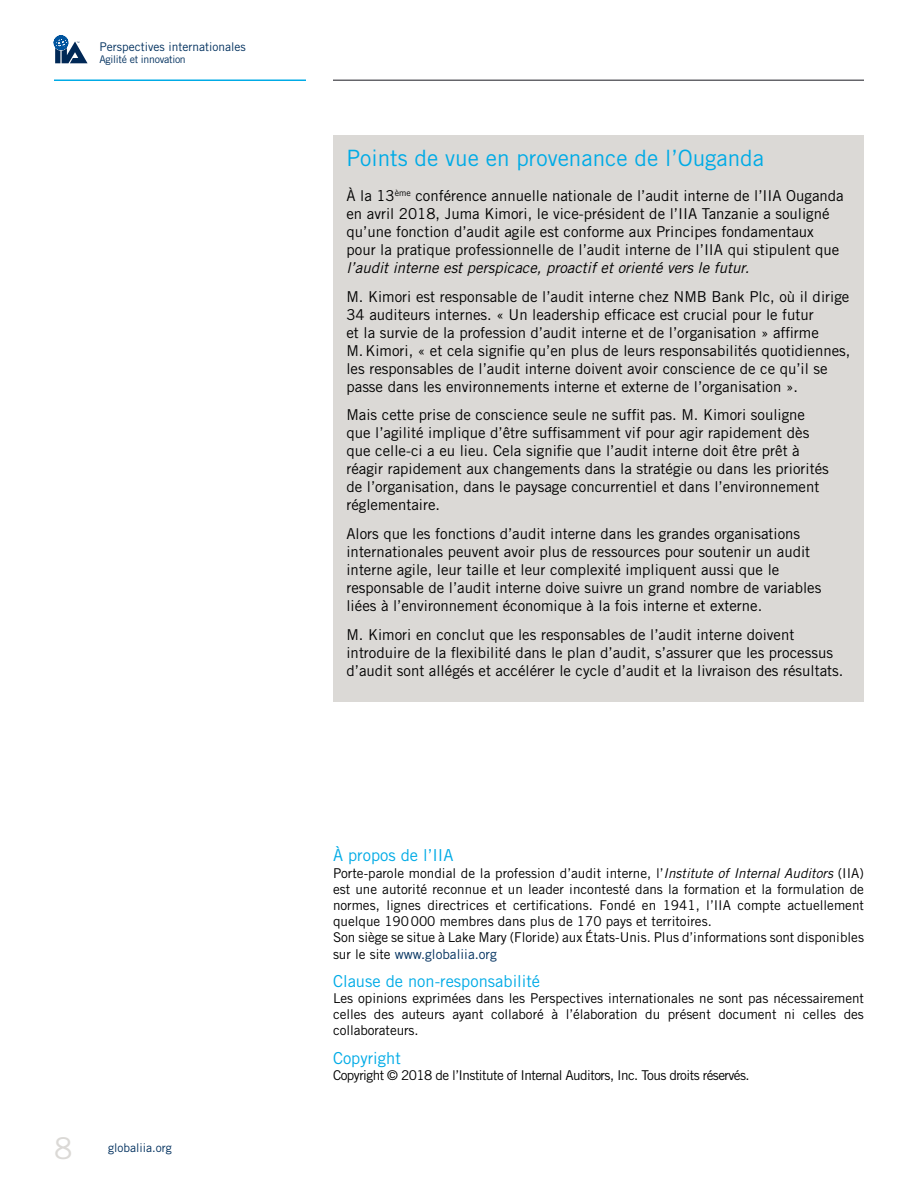
<style>
.page{position:relative;width:918px;height:1188px;background:#fff}
.page>*{position:absolute;margin:0;border:0;box-sizing:border-box;transform-origin:0 0}
.t1{font:30px "Trade Gothic";color:#dbd9d6}
.t2{font:22.5px "Trade Gothic";color:#00abe6}
.t3{font:16.5px "Trade Gothic";color:#00abe6}
.t4{font:15px/18px "Trade Gothic";color:#000}
.t5{font:italic 15px "Trade Gothic";color:#000}
.t6{font:13.5px/16.2px "Trade Gothic";color:#000}
.t7{font:13.5px "Trade Gothic";letter-spacing:-.04em;color:#000}
.t8{font:12px "Trade Gothic";color:#00305e}
.t9{font:10.5px "Trade Gothic";letter-spacing:-.025em;color:#00305e}
.s1{font-style:italic}
.s2{color:#00305e}
</style>
<div class="page">
<hr style="left:333px;top:80px;width:531px;height:1px;background:#65656a">
<hr style="left:54px;top:80px;width:252px;height:1px;background:#00abe6">
<div style="left:333px;top:135px;width:531px;height:567px;background:#dbd9d6"></div>
<svg style="left:54px;top:36px;width:34px;height:27px"></svg>
<p class="t8" style="left:99px;top:40px;width:148px">Perspectives internationales</p>
<p class="t9" style="left:99px;top:53px;width:88px">Agilité et innovation</p>
<h1 class="t1" style="left:54px;top:1130px;width:20px">8</h1>
<p class="t8" style="left:108px;top:1141px;width:65px">globaliia.org</p>
<h2 class="t2" style="left:346px;top:144px;width:419px">Points de vue en provenance de l’Ouganda</h2>
<p class="t4" style="left:346px;top:186px;width:499px">À la 13<sup>ème</sup> conférence annuelle nationale de l’audit interne de l’IIA Ouganda en avril 2018, Juma Kimori, le vice-président de l’IIA Tanzanie a souligné qu’une fonction d’audit agile est conforme aux Principes fondamentaux pour la pratique professionnelle de l’audit interne de l’IIA qui stipulent que</p>
<p class="t5" style="left:346px;top:259px;width:404px">l’audit interne est perspicace, proactif et orienté vers le futur.</p>
<p class="t4" style="left:346px;top:287px;width:505px">M. Kimori est responsable de l’audit interne chez NMB Bank Plc, où il dirige 34 auditeurs internes. « Un leadership efficace est crucial pour le futur<br>et la survie de la profession d’audit interne et de l’organisation » affirme M.Kimori, « et cela signifie qu’en plus de leurs responsabilités quotidiennes, les responsables de l’audit interne doivent avoir conscience de ce qu’il se passe dans les environnements interne et externe de l’organisation ».</p>
<p class="t4" style="left:346px;top:406px;width:484px">Mais cette prise de conscience seule ne suffit pas. M. Kimori souligne que l’agilité implique d’être suffisamment vif pour agir rapidement dès que celle-ci a eu lieu. Cela signifie que l’audit interne doit être prêt à réagir rapidement aux changements dans la stratégie ou dans les priorités de l’organisation, dans le paysage concurrentiel et dans l’environnement réglementaire.</p>
<p class="t4" style="left:346px;top:524px;width:476px">Alors que les fonctions d’audit interne dans les grandes organisations internationales peuvent avoir plus de ressources pour soutenir un audit interne agile, leur taille et leur complexité impliquent aussi que le responsable de l’audit interne doive suivre un grand nombre de variables liées à l’environnement économique à la fois interne et externe.</p>
<p class="t4" style="left:346px;top:625px;width:498px">M. Kimori en conclut que les responsables de l’audit interne doivent introduire de la flexibilité dans le plan d’audit, s’assurer que les processus d’audit sont allégés et accélérer le cycle d’audit et la livraison des résultats.</p>
<p class="t3" style="left:333px;top:846px;width:122px">À propos de l’IIA</p>
<p class="t6" style="left:333px;top:865px;width:533px">Porte-parole mondial de la profession d’audit interne, l’<span class="s1">Institute of Internal Auditors</span> (IIA) est une autorité reconnue et un leader incontesté dans la formation et la formulation de normes, lignes directrices et certifications. Fondé en 1941, l’IIA compte actuellement quelque 190000 membres dans plus de 170 pays et territoires.<br>Son siège se situe à Lake Mary (Floride) aux États-Unis. Plus d’informations sont disponibles sur le site <span class="s2">www.globaliia.org</span></p>
<p class="t3" style="left:333px;top:971px;width:209px">Clause de non-responsabilité</p>
<p class="t6" style="left:333px;top:990px;width:533px;text-align:justify">Les opinions exprimées dans les Perspectives internationales ne sont pas nécessairement celles des auteurs ayant collaboré à l’élaboration du présent document ni celles des collaborateurs.</p>
<p class="t3" style="left:333px;top:1048px;width:69px">Copyright</p>
<p class="t7" style="left:333px;top:1067px;width:418px">Copyright © 2018 de l’Institute of Internal Auditors, Inc. Tous droits réservés.</p>
</div>
